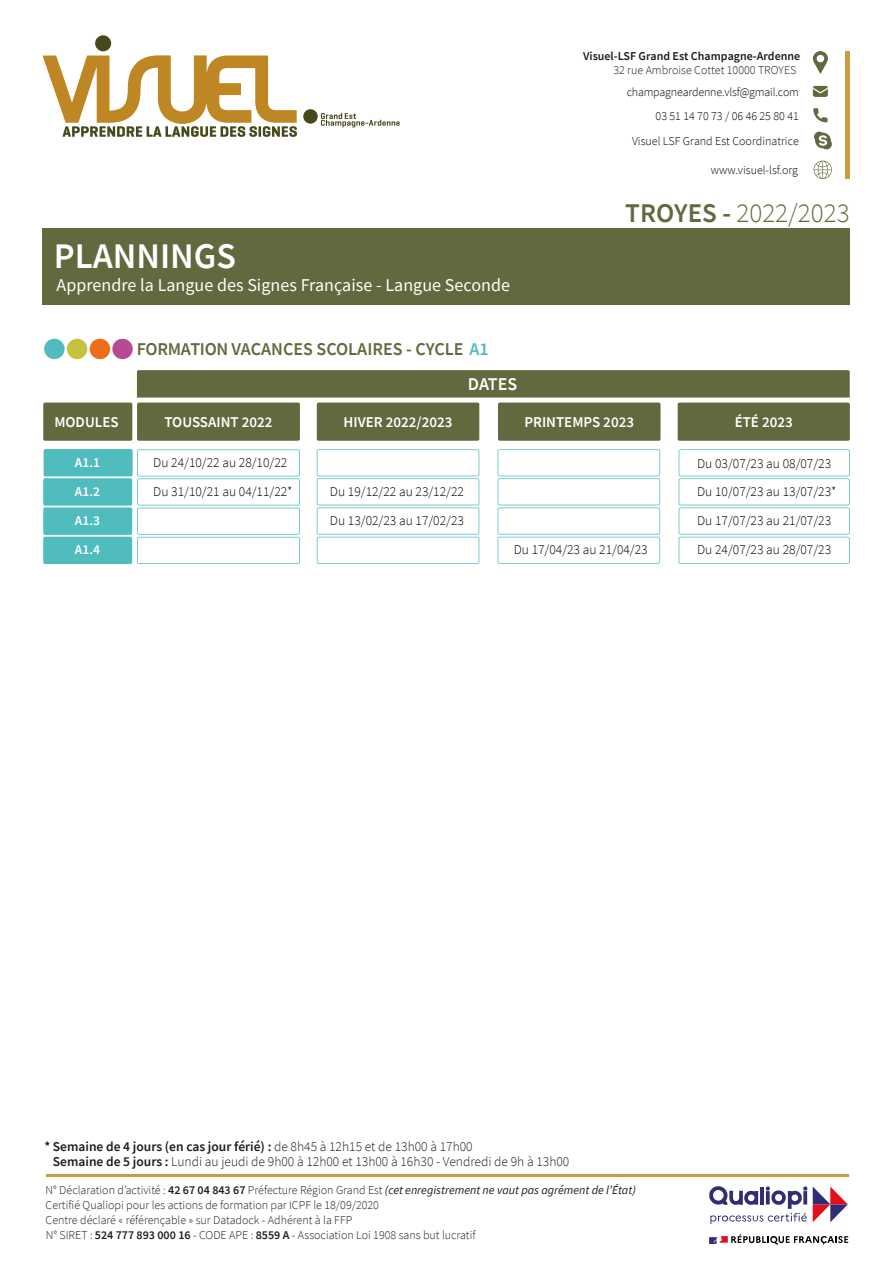
<style>
.page{position:relative;width:893px;height:1263px;background:#fff}
.page>*{position:absolute;margin:0;border:0;box-sizing:border-box;transform-origin:0 0}
.t1{font:600 36px "Source Sans Pro";color:#fff}
.t2{font:300 27px "Source Sans Pro";color:#64683e}
.t3{font:18px "Source Sans Pro";letter-spacing:.005em;color:#fff}
.t4{font:600 18px "Source Sans Pro";color:#64683e}
.t5{font:600 18px "Source Sans Pro";letter-spacing:-.005em;color:#fff}
.t6{font:600 15px "Source Sans Pro";color:#fff}
.t7{font:300 13.5px/28.7px "Source Sans Pro";color:#000100}
.t8{font:300 13.5px/15px "Source Sans Pro";color:#1d1d1c}
.t9{font:600 13.5px/29.2px "Source Sans Pro";color:#fff;text-align:justify}
.t10{font:300 12px/15px "Source Sans Pro";color:#1e1f1d}
.t11{font:300 12px/24.8px "Source Sans Pro";color:#000100;text-align:right}
.t12{font:600 12px "Source Sans Pro";color:#1d1d1c}
.t13{font:300 12px "Source Sans Pro";color:#1d1d1c}
.s1{color:#50bcbd}
.s2{font-weight:600}
.s3{font-weight:400;font-style:italic}
</style>
<div class="page">
<hr style="left:846px;top:51px;width:4px;height:128px;background:#ca9c3d">
<svg style="left:814px;top:161px;width:18px;height:18px"></svg>
<svg style="left:813px;top:86px;width:15px;height:11px"></svg>
<svg style="left:813px;top:108px;width:14px;height:14px"></svg>
<svg style="left:814px;top:132px;width:18px;height:17px"></svg>
<svg style="left:813px;top:51px;width:15px;height:23px"></svg>
<div style="left:43px;top:229px;width:807px;height:76px;background:#64683e"></div>
<svg style="left:43px;top:55px;width:254px;height:82px"></svg>
<div style="left:95px;top:35px;width:16px;height:16px;background:#48491b;border-radius:50%"></div>
<div style="left:303px;top:109px;width:15px;height:15px;background:#48491b;border-radius:50%"></div>
<svg style="left:321px;top:113px;width:79px;height:14px"></svg>
<hr style="left:46px;top:1174px;width:802px;height:3px;background:#ca9c3d">
<svg style="left:813px;top:1186px;width:35px;height:36px"></svg>
<svg style="left:709px;top:1186px;width:98px;height:38px"></svg>
<svg style="left:709px;top:1234px;width:139px;height:10px"></svg>
<svg style="left:137px;top:449px;width:163px;height:115px"></svg>
<svg style="left:317px;top:449px;width:162px;height:115px"></svg>
<div style="left:44px;top:449px;width:89px;height:27px;background:#50bcbd;border-radius:2px"></div>
<div style="left:43px;top:478px;width:89px;height:28px;background:#50bcbd;border-radius:2px"></div>
<div style="left:43px;top:507px;width:89px;height:28px;background:#50bcbd;border-radius:2px"></div>
<div style="left:43px;top:537px;width:89px;height:27px;background:#50bcbd;border-radius:2px"></div>
<svg style="left:498px;top:449px;width:162px;height:115px"></svg>
<svg style="left:679px;top:449px;width:171px;height:115px"></svg>
<div style="left:137px;top:403px;width:163px;height:38px;background:#64683e;border-radius:2px"></div>
<div style="left:317px;top:403px;width:162px;height:38px;background:#64683e;border-radius:2px"></div>
<div style="left:498px;top:403px;width:162px;height:38px;background:#64683e;border-radius:2px"></div>
<div style="left:678px;top:403px;width:172px;height:38px;background:#64683e;border-radius:2px"></div>
<div style="left:44px;top:339px;width:21px;height:20px;background:#50bcbd;border-radius:50%"></div>
<div style="left:67px;top:339px;width:20px;height:20px;background:#c5c23f;border-radius:50%"></div>
<div style="left:90px;top:339px;width:20px;height:20px;background:#ed6d18;border-radius:50%"></div>
<div style="left:112px;top:339px;width:21px;height:20px;background:#b84a95;border-radius:50%"></div>
<div style="left:43px;top:403px;width:89px;height:38px;background:#64683e;border-radius:2px"></div>
<svg style="left:137px;top:370px;width:713px;height:28px;background:#676b42"></svg>
<p class="t12" style="left:583px;top:48px;width:219px">Visuel-LSF Grand Est Champagne-Ardenne</p>
<p class="t13" style="left:613px;top:62px;width:185px">32 rue Ambroise Cottet 10000 TROYES</p>
<p class="t11" style="left:627px;top:79px;width:174px">champagneardenne.vlsf@gmail.com<br>03 51 14 70 73 / 06 46 25 80 41<br>Visuel LSF Grand Est Coordinatrice</p>
<p class="t11" style="left:711px;top:157px;width:89px">www.visuel-lsf.org</p>
<h1 class="t1" style="left:54px;top:233px;width:184px">PLANNINGS</h1>
<h3 class="t3" style="left:57px;top:274px;width:455px">Apprendre la Langue des Signes Française - Langue Seconde</h3>
<h3 class="t4" style="left:137px;top:337px;width:353px">FORMATION VACANCES SCOLAIRES - CYCLE <span class="s1">A1</span></h3>
<h3 class="t5" style="left:468px;top:372px;width:51px">DATES</h3>
<h2 class="t2" style="left:625px;top:196px;width:226px"><span class="s2">TROYES -</span> 2022/2023</h2>
<p class="t6" style="left:54px;top:412px;width:66px">MODULES</p>
<p class="t6" style="left:164px;top:412px;width:110px">TOUSSAINT 2022</p>
<p class="t6" style="left:344px;top:412px;width:110px">HIVER 2022/2023</p>
<p class="t6" style="left:524px;top:412px;width:111px">PRINTEMPS 2023</p>
<p class="t6" style="left:735px;top:412px;width:60px">ÉTÉ 2023</p>
<p class="t9" style="left:75px;top:447px;width:27px">A1.1<br>A1.2<br>A1.3<br>A1.4</p>
<p class="t7" style="left:153px;top:448px;width:141px">Du 24/10/22 au 28/10/22<br>Du 31/10/21 au 04/11/22*</p>
<p class="t7" style="left:330px;top:477px;width:136px">Du 19/12/22 au 23/12/22</p>
<p class="t7" style="left:330px;top:506px;width:136px">Du 13/02/23 au 17/02/23</p>
<p class="t7" style="left:514px;top:536px;width:136px">Du 17/04/23 au 21/04/23</p>
<p class="t7" style="left:697px;top:449px;width:136px">Du 03/07/23 au 08/07/23</p>
<p class="t7" style="left:697px;top:477px;width:141px">Du 10/07/23 au 13/07/23*</p>
<p class="t7" style="left:697px;top:506px;width:136px">Du 17/07/23 au 21/07/23</p>
<p class="t7" style="left:697px;top:536px;width:136px">Du 24/07/23 au 28/07/23</p>
<p class="t8" style="left:53px;top:1138px;width:518px;text-indent:-9px"><span class="s2">* Semaine de 4 jours (en cas jour férié) :</span> de 8h45 à 12h15 et de 13h00 à 17h00<br><span class="s2">Semaine de 5 jours :</span> Lundi au jeudi de 9h00 à 12h00 et 13h00 à 16h30 - Vendredi de 9h à 13h00</p>
<p class="t10" style="left:46px;top:1182px;width:592px">N° Déclaration d’activité : <span class="s2">42 67 04 843 67</span> Préfecture Région Grand Est <span class="s3">(cet enregistrement ne vaut pas agrément de l’État)<br></span>Certifié Qualiopi pour les actions de formation par ICPF le 18/09/2020<br>Centre déclaré « référençable » sur Datadock - Adhérent à la FFP</p>
<p class="t10" style="left:46px;top:1227px;width:431px">N° SIRET : <span class="s2">524 777 893 000 16</span> - CODE APE : <span class="s2">8559 A</span> - Association Loi 1908 sans but lucratif</p>
</div>
